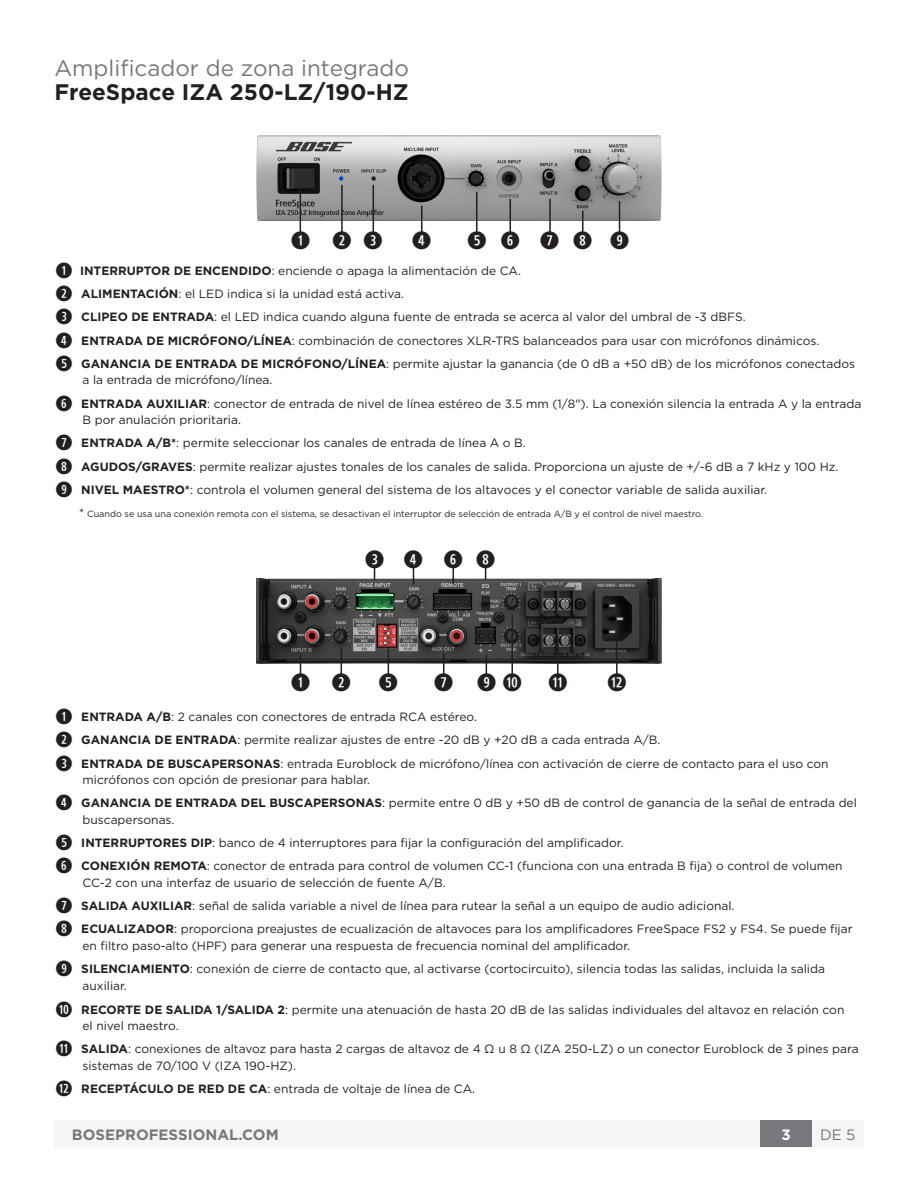
<style>
.page{position:relative;width:918px;height:1188px;background:#fff}
.page>*{position:absolute;margin:0;border:0;box-sizing:border-box;transform-origin:0 0}
.Number_in_circle_1{font:700 24px "Combi Numerals";color:#231f20}
.small_header_A{font:22.5px "Gotham";color:#76787b}
.small_header_A-2{font:700 22.5px "Gotham";color:#231f20}
.t1{font:700 15px "Gotham";color:#76787b}
.t2{font:15px "Gotham";color:#76787b}
.t3{font:700 15px "Gotham";color:#fff}
.Number_in_circle_3{font:12px/16.5px "Gotham";color:#231f20}
.Number_in_circle_8{font:12px/16.5px "Gotham";color:#231f20}
.Number_in_circle_6{font:12px/16.5px "Gotham";color:#231f20}
.Number_in_circle_2{font:12px "Gotham";color:#231f20}
.Number_in_circle_1-2{font:12px "Gotham";color:#231f20}
.Number_in_circle_4{font:12px/16.5px "Gotham";color:#231f20}
.Number_in_circle_7{font:12px "Gotham";color:#231f20}
.Number_in_circle_5{font:12px "Gotham";color:#231f20}
.t4{font:9px "Gotham";color:#231f20}
.s1{font-family:"Combi Numerals";font-weight:700;font-size:21px}
.s2{font-weight:700}
.s3{font-size:12px}
</style>
<div class="page">
<img style="left:256px;top:578px;width:405px;height:85px">
<div style="left:54px;top:1121px;width:809px;height:26px;background:#f4f5f4"></div>
<div style="left:760px;top:1120px;width:52px;height:28px;background:#76787b"></div>
<img style="left:256px;top:136px;width:406px;height:85px">
<hr style="left:300px;top:189px;width:1px;height:44px;background:#231f20">
<hr style="left:341px;top:185px;width:2px;height:49px;background:#231f20">
<hr style="left:373px;top:185px;width:1px;height:48px;background:#231f20">
<svg style="left:421px;top:206px;width:1px;height:27px"></svg>
<hr style="left:476px;top:192px;width:2px;height:41px;background:#231f20">
<hr style="left:510px;top:199px;width:1px;height:36px;background:#231f20">
<hr style="left:549px;top:199px;width:2px;height:35px;background:#231f20">
<svg style="left:582px;top:211px;width:1px;height:23px"></svg>
<svg style="left:300px;top:655px;width:1px;height:19px"></svg>
<svg style="left:341px;top:647px;width:1px;height:27px"></svg>
<svg style="left:374px;top:565px;width:1px;height:15px"></svg>
<svg style="left:453px;top:565px;width:1px;height:19px"></svg>
<svg style="left:413px;top:565px;width:1px;height:19px"></svg>
<svg style="left:485px;top:565px;width:1px;height:15px"></svg>
<svg style="left:388px;top:649px;width:1px;height:26px"></svg>
<svg style="left:443px;top:653px;width:1px;height:22px"></svg>
<svg style="left:486px;top:655px;width:1px;height:20px"></svg>
<hr style="left:511px;top:614px;width:2px;height:61px;background:#231f20">
<hr style="left:557px;top:636px;width:2px;height:39px;background:#231f20">
<hr style="left:616px;top:637px;width:2px;height:38px;background:#231f20">
<hr style="left:619px;top:201px;width:1px;height:32px;background:#231f20">
<p class="small_header_A" style="left:55px;top:53px;width:356px">Amplificador de zona integrado</p>
<p class="small_header_A-2" style="left:55px;top:77px;width:356px">FreeSpace IZA 250-LZ/190-HZ</p>
<p class="Number_in_circle_1" style="left:291px;top:232px;width:21px">Q</p>
<p class="Number_in_circle_1" style="left:332px;top:232px;width:21px">W</p>
<p class="Number_in_circle_1" style="left:363px;top:232px;width:21px">E</p>
<p class="Number_in_circle_1" style="left:412px;top:232px;width:21px">R</p>
<p class="Number_in_circle_1" style="left:467px;top:232px;width:21px">T</p>
<p class="Number_in_circle_1" style="left:500px;top:232px;width:21px">Y</p>
<p class="Number_in_circle_1" style="left:540px;top:232px;width:21px">U</p>
<p class="Number_in_circle_1" style="left:573px;top:232px;width:21px">I</p>
<p class="Number_in_circle_1" style="left:610px;top:232px;width:21px">O</p>
<p class="Number_in_circle_1-2" style="left:56px;top:263px;width:467px"><span class="s1">Q</span> <span class="s2">INTERRUPTOR DE ENCENDIDO</span>: enciende o apaga la alimentación de CA.</p>
<p class="Number_in_circle_2" style="left:56px;top:286px;width:350px"><span class="s1">W</span> <span class="s2">ALIMENTACIÓN</span>: el LED indica si la unidad está activa.</p>
<p class="Number_in_circle_3" style="left:56px;top:309px;width:692px"><span class="s1">E</span> <span class="s2">CLIPEO DE ENTRADA</span>: el LED indica cuando alguna fuente de entrada se acerca al valor del umbral de -3 dBFS.</p>
<p class="Number_in_circle_3" style="left:56px;top:332px;width:765px"><span class="s1">R</span> <span class="s2">ENTRADA DE MICRÓFONO/LÍNEA</span>: combinación de conectores XLR-TRS balanceados para usar con micrófonos dinámicos.</p>
<p class="Number_in_circle_3" style="left:82px;top:355px;width:774px;text-indent:-27px"><span class="s1">T</span> <span class="s2">GANANCIA DE ENTRADA DE MICRÓFONO/LÍNEA</span>: permite ajustar la ganancia (de 0 dB a +50 dB) de los micrófonos conectados a la entrada de micrófono/línea.</p>
<p class="Number_in_circle_3" style="left:82px;top:395px;width:780px;text-indent:-27px"><span class="s1">Y</span> <span class="s2">ENTRADA AUXILIAR</span>: conector de entrada de nivel de línea estéreo de 3.5 mm (1/8"). La conexión silencia la entrada A y la entrada<br>B por anulación prioritaria.</p>
<p class="Number_in_circle_3" style="left:56px;top:435px;width:472px"><span class="s1">U</span> <span class="s2">ENTRADA A/B*</span>: permite seleccionar los canales de entrada de línea A o B.</p>
<p class="Number_in_circle_3" style="left:56px;top:458px;width:784px"><span class="s1">I</span> <span class="s2">AGUDOS/GRAVES</span>: permite realizar ajustes tonales de los canales de salida. Proporciona un ajuste de +/-6 dB a 7 kHz y 100 Hz.</p>
<p class="Number_in_circle_3" style="left:56px;top:481px;width:713px"><span class="s1">O</span> <span class="s2">NIVEL MAESTRO*</span>: controla el volumen general del sistema de los altavoces y el conector variable de salida auxiliar.</p>
<p class="t4" style="left:79px;top:508px;width:625px"><span class="s3">*</span> Cuando se usa una conexión remota con el sistema, se desactivan el interruptor de selección de entrada A/B y el control de nivel maestro.</p>
<p class="Number_in_circle_1" style="left:365px;top:550px;width:21px">E</p>
<p class="Number_in_circle_1" style="left:404px;top:550px;width:21px">R</p>
<p class="Number_in_circle_1" style="left:443px;top:550px;width:21px">Y</p>
<p class="Number_in_circle_1" style="left:476px;top:550px;width:21px">I</p>
<p class="Number_in_circle_1" style="left:291px;top:673px;width:21px">Q</p>
<p class="Number_in_circle_1" style="left:331px;top:673px;width:21px">W</p>
<p class="Number_in_circle_1" style="left:379px;top:673px;width:21px">T</p>
<p class="Number_in_circle_1" style="left:434px;top:673px;width:21px">U</p>
<p class="Number_in_circle_1" style="left:477px;top:673px;width:47px">O A</p>
<p class="Number_in_circle_1" style="left:548px;top:673px;width:21px">S</p>
<p class="Number_in_circle_1" style="left:607px;top:673px;width:21px">D</p>
<p class="Number_in_circle_1-2" style="left:56px;top:709px;width:423px"><span class="s1">Q</span> <span class="s2">ENTRADA A/B</span>: 2 canales con conectores de entrada RCA estéreo.</p>
<p class="Number_in_circle_2" style="left:56px;top:732px;width:607px"><span class="s1">W</span> <span class="s2">GANANCIA DE ENTRADA</span>: permite realizar ajustes de entre -20 dB y +20 dB a cada entrada A/B.</p>
<p class="Number_in_circle_3" style="left:82px;top:755px;width:748px;text-indent:-27px"><span class="s1">E</span> <span class="s2">ENTRADA DE BUSCAPERSONAS</span>: entrada Euroblock de micrófono/línea con activación de cierre de contacto para el uso con micrófonos con opción de presionar para hablar.</p>
<p class="Number_in_circle_4" style="left:82px;top:795px;width:776px;text-indent:-27px"><span class="s1">R</span> <span class="s2">GANANCIA DE ENTRADA DEL BUSCAPERSONAS</span>: permite entre 0 dB y +50 dB de control de ganancia de la señal de entrada del buscapersonas.</p>
<p class="Number_in_circle_5" style="left:56px;top:835px;width:570px"><span class="s1">T</span> <span class="s2">INTERRUPTORES DIP</span>: banco de 4 interruptores para fijar la configuración del amplificador.</p>
<p class="Number_in_circle_6" style="left:82px;top:858px;width:762px;text-indent:-27px"><span class="s1">Y</span> <span class="s2">CONEXIÓN REMOTA</span>: conector de entrada para control de volumen CC-1 (funciona con una entrada B fija) o control de volumen<br>CC-2 con una interfaz de usuario de selección de fuente A/B.</p>
<p class="Number_in_circle_7" style="left:56px;top:898px;width:681px"><span class="s1">U</span> <span class="s2">SALIDA AUXILIAR</span>: señal de salida variable a nivel de línea para rutear la señal a un equipo de audio adicional.</p>
<p class="Number_in_circle_8" style="left:82px;top:921px;width:772px;text-indent:-27px"><span class="s1">I</span> <span class="s2">ECUALIZADOR</span>: proporciona preajustes de ecualización de altavoces para los amplificadores FreeSpace FS2 y FS4. Se puede fijar en filtro paso-alto (HPF) para generar una respuesta de frecuencia nominal del amplificador.</p>
<p class="Number_in_circle_8" style="left:82px;top:960px;width:744px;text-indent:-27px"><span class="s1">O</span> <span class="s2">SILENCIAMIENTO</span>: conexión de cierre de contacto que, al activarse (cortocircuito), silencia todas las salidas, incluida la salida auxiliar.</p>
<p class="Number_in_circle_8" style="left:82px;top:1001px;width:763px;text-indent:-27px"><span class="s1">A</span> <span class="s2">RECORTE DE SALIDA 1/SALIDA 2</span>: permite una atenuación de hasta 20 dB de las salidas individuales del altavoz en relación con el nivel maestro.</p>
<p class="Number_in_circle_8" style="left:82px;top:1041px;width:778px;text-indent:-27px"><span class="s1">S</span> <span class="s2">SALIDA</span>: conexiones de altavoz para hasta 2 cargas de altavoz de 4 Ω u 8 Ω (IZA 250-LZ) o un conector Euroblock de 3 pines para sistemas de 70/100 V (IZA 190-HZ).</p>
<p class="Number_in_circle_8" style="left:56px;top:1080px;width:421px"><span class="s1">D</span> <span class="s2">RECEPTÁCULO DE RED DE CA</span>: entrada de voltaje de línea de CA.</p>
<p class="t1" style="left:72px;top:1125px;width:208px">BOSEPROFESSIONAL.COM</p>
<p class="t3" style="left:781px;top:1125px;width:11px">3</p>
<p class="t2" style="left:820px;top:1125px;width:37px">DE 5</p>
</div>
